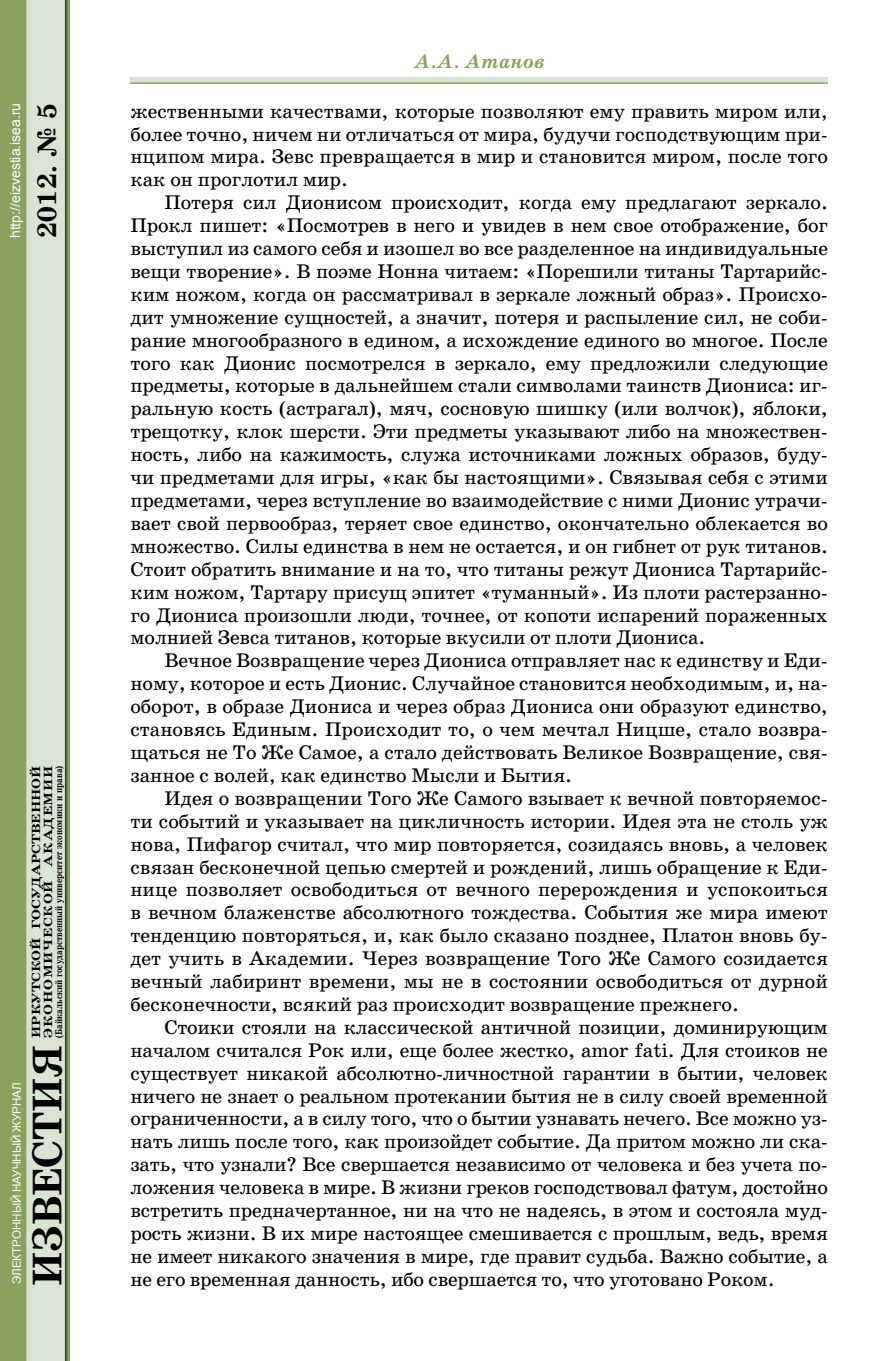
<style>
.page{position:relative;width:896px;height:1361px;background:#fff}
.page>*{position:absolute;margin:0;border:0;box-sizing:border-box;transform-origin:0 0}
.t1{font:700 42px "School Book C";color:#000}
.t2{font:700 27px "School Book C";color:#000}
.t3{font:20px/22.8px "School Book C";color:#000;text-align:justify}
.t4{font:italic 700 20px "School Book C";color:#89a260}
.t5{font:14px "Arial";color:#fff}
.t6{font:700 12px/12px "School Book C";color:#000;scale:1.25 1}
.t7{font:11.6px "Arial";color:#fff}
.t8{font:700 10px "School Book C";color:#000;scale:.85 1}
</style>
<div class="page">
<div style="left:130px;top:77px;width:698px;height:7px;background:#dbe4d3"></div>
<img style="left:0;top:0;width:70px;height:1361px">
<hr style="left:130px;top:82px;width:698px;height:2px;background:#89a260">
<p class="t5" style="left:6px;top:238px;width:137px;rotate:-90deg">http://eizvestia.isea.ru</p>
<h2 class="t2" style="left:32px;top:238px;width:136px;rotate:-90deg">2012. № 5</h2>
<p class="t7" style="left:9px;top:1284px;width:203px;rotate:-90deg">ЭЛЕКТРОННЫЙ НАУЧНЫЙ ЖУРНАЛ</p>
<p class="t6" style="left:30px;top:1037px;width:219px;rotate:-90deg">ИРКУТСКОЙ ГОСУДАРСТВЕННОЙ<br>ЭКОНОМИЧЕСКОЙ АКАДЕМИИ</p>
<p class="t8" style="left:53px;top:1037px;width:322px;rotate:-90deg">(Байкальский государственный университет экономики и права)</p>
<h1 class="t1" style="left:24px;top:1286px;width:243px;rotate:-90deg">ИЗВЕСТИЯ</h1>
<p class="t4" style="left:413px;top:51px;width:133px">А.А. Атанов</p>
<p class="t3" style="left:130px;top:100px;width:699px">жественными качествами, которые позволяют ему править миром или, более точно, ничем ни отличаться от мира, будучи господствующим при&shy;нципом мира. Зевс превращается в мир и становится миром, после того как он проглотил мир.</p>
<p class="t3" style="left:130px;top:191px;width:699px;text-indent:34px">Потеря сил Дионисом происходит, когда ему предлагают зеркало.<br>Прокл пишет: «Посмотрев в него и увидев в нем свое отображение, бог выступил из самого себя и изошел во все разделенное на индивидуальные вещи творение». В поэме Нонна читаем: «Порешили титаны Тартарийс&shy;ким ножом, когда он рассматривал в зеркале ложный образ». Происхо&shy;дит умножение сущностей, а значит, потеря и распыление сил, не соби&shy;рание многообразного в едином, а исхождение единого во многое. После того как Дионис посмотрелся в зеркало, ему предложили следующие предметы, которые в дальнейшем стали символами таинств Диониса: иг&shy;ральную кость (астрагал), мяч, сосновую шишку (или волчок), яблоки, трещотку, клок шерсти. Эти предметы указывают либо на множествен&shy;ность, либо на кажимость, служа источниками ложных образов, буду&shy;чи предметами для игры, «как бы настоящими». Связывая себя с этими предметами, через вступление во взаимодействие с ними Дионис утрачи&shy;вает свой первообраз, теряет свое единство, окончательно облекается во множество. Силы единства в нем не остается, и он гибнет от рук титанов.<br>Стоит обратить внимание и на то, что титаны режут Диониса Тартарийс&shy;ким ножом, Тартару присущ эпитет «туманный». Из плоти растерзанно&shy;го Диониса произошли люди, точнее, от копоти испарений пораженных молнией Зевса титанов, которые вкусили от плоти Диониса.</p>
<p class="t3" style="left:130px;top:649px;width:699px;text-indent:34px">Вечное Возвращение через Диониса отправляет нас к единству и Еди&shy;ному, которое и есть Дионис. Случайное становится необходимым, и, на&shy;оборот, в образе Диониса и через образ Диониса они образуют единство, становясь Единым. Происходит то, о чем мечтал Ницше, стало возвра&shy;щаться не То Же Самое, а стало действовать Великое Возвращение, свя&shy;занное с волей, как единство Мысли и Бытия.</p>
<p class="t3" style="left:130px;top:787px;width:699px;text-indent:34px">Идея о возвращении Того Же Самого взывает к вечной повторяемос&shy;ти событий и указывает на цикличность истории. Идея эта не столь уж нова, Пифагор считал, что мир повторяется, созидаясь вновь, а человек связан бесконечной цепью смертей и рождений, лишь обращение к Еди&shy;нице позволяет освободиться от вечного перерождения и успокоиться в вечном блаженстве абсолютного тождества. События же мира имеют тенденцию повторяться, и, как было сказано позднее, Платон вновь бу&shy;дет учить в Академии. Через возвращение Того Же Самого созидается вечный лабиринт времени, мы не в состоянии освободиться от дурной бесконечности, всякий раз происходит возвращение прежнего.</p>
<p class="t3" style="left:130px;top:1016px;width:699px;text-indent:34px">Стоики стояли на классической античной позиции, доминирующим началом считался Рок или, еще более жестко, amor fati. Для стоиков не существует никакой абсолютно-личностной гарантии в бытии, человек ничего не знает о реальном протекании бытия не в силу своей временной ограниченности, а в силу того, что о бытии узнавать нечего. Все можно уз&shy;нать лишь после того, как произойдет событие. Да притом можно ли ска&shy;зать, что узнали? Все свершается независимо от человека и без учета по&shy;ложения человека в мире. В жизни греков господствовал фатум, достойно встретить предначертанное, ни на что не надеясь, в этом и состояла муд&shy;рость жизни. В их мире настоящее смешивается с прошлым, ведь, время не имеет никакого значения в мире, где правит судьба. Важно событие, а не его временная данность, ибо свершается то, что уготовано Роком.</p>
</div>
